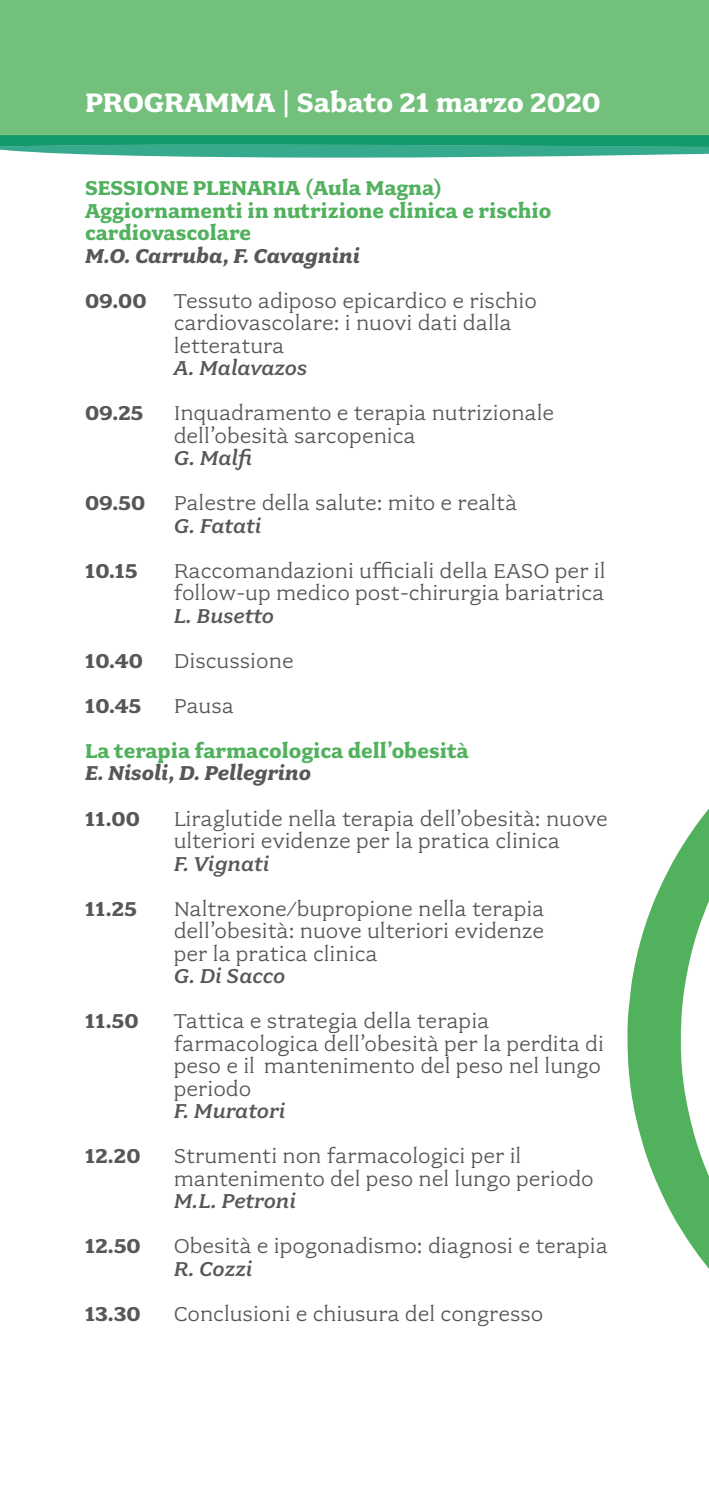
<style>
.page{position:relative;width:709px;height:1489px;background:#fff}
.page>*{position:absolute;margin:0;border:0;box-sizing:border-box;transform-origin:0 0}
.t1{font:700 30px "Fairplex Wide OT";color:#fff}
.t2{font:22.5px/22.5px "Fairplex Wide OT";color:#575756}
.t3{font:700 22.5px/22.5px "Fairplex Wide OT";color:#51b15d}
.t4{font:italic 22.5px "Fairplex Wide OT Med";color:#575756}
.t5{font:700 22.5px/45px "Fairplex Wide OT";color:#575756}
.t6{font:italic 700 22.5px "Fairplex Wide OT";color:#575756}
</style>
<div class="page">
<div style="left:0;top:0;width:709px;height:135px;background:#73c07d"></div>
<svg style="left:0;top:135px;width:709px;height:23px;background:#3aaa89"></svg>
<svg style="left:627px;top:808px;width:82px;height:461px;fill:#51b15d"></svg>
<h1 class="t1" style="left:85px;top:85px;width:517px">PROGRAMMA | Sabato 21 marzo 2020</h1>
<p class="t3" style="left:85px;top:177px;width:468px">SESSIONE PLENARIA (Aula Magna)<br>Aggiornamenti in nutrizione clinica e rischio cardiovascolare</p>
<p class="t6" style="left:85px;top:243px;width:276px">M.O. Carruba, F. Cavagnini</p>
<p class="t5" style="left:85px;top:278px;width:63px">09.00</p>
<p class="t5" style="left:85px;top:391px;width:60px">09.25</p>
<p class="t5" style="left:85px;top:481px;width:62px">09.50</p>
<p class="t5" style="left:85px;top:548px;width:54px">10.15</p>
<p class="t5" style="left:85px;top:638px;width:60px">10.40<br>10.45</p>
<p class="t2" style="left:174px;top:289px;width:365px">Tessuto adiposo epicardico e rischio cardiovascolare: i nuovi dati dalla letteratura</p>
<p class="t4" style="left:174px;top:355px;width:135px">A. Malavazos</p>
<p class="t2" style="left:174px;top:402px;width:382px">Inquadramento e terapia nutrizionale dell’obesità sarcopenica</p>
<p class="t4" style="left:174px;top:445px;width:83px">G. Malfi</p>
<p class="t2" style="left:174px;top:492px;width:345px">Palestre della salute: mito e realtà</p>
<p class="t4" style="left:174px;top:513px;width:89px">G. Fatati</p>
<p class="t2" style="left:174px;top:559px;width:433px">Raccomandazioni ufficiali della EASO per il follow-up medico post-chirurgia bariatrica</p>
<p class="t4" style="left:174px;top:603px;width:102px">L. Busetto</p>
<p class="t2" style="left:174px;top:638px;width:121px;line-height:45px">Discussione<br>Pausa</p>
<p class="t3" style="left:85px;top:739px;width:385px">La terapia farmacologica dell’obesità</p>
<p class="t6" style="left:85px;top:760px;width:228px">E. Nisoli, D. Pellegrino</p>
<p class="t5" style="left:85px;top:796px;width:56px">11.00</p>
<p class="t5" style="left:85px;top:886px;width:53px">11.25</p>
<p class="t5" style="left:85px;top:998px;width:55px">11.50</p>
<p class="t5" style="left:85px;top:1133px;width:57px">12.20</p>
<p class="t5" style="left:85px;top:1223px;width:57px">12.50</p>
<p class="t5" style="left:85px;top:1291px;width:57px">13.30</p>
<p class="t2" style="left:174px;top:807px;width:436px">Liraglutide nella terapia dell’obesità: nuove ulteriori evidenze per la pratica clinica</p>
<p class="t4" style="left:174px;top:850px;width:97px">F. Vignati</p>
<p class="t2" style="left:174px;top:897px;width:372px;text-align:justify">Naltrexone/bupropione nella terapia dell’obesità: nuove ulteriori evidenze per la pratica clinica</p>
<p class="t4" style="left:174px;top:963px;width:113px">G. Di Sacco</p>
<p class="t2" style="left:174px;top:1009px;width:432px">Tattica e strategia della terapia farmacologica dell’obesità per la perdita di peso e il mantenimento del peso nel lungo periodo</p>
<p class="t4" style="left:174px;top:1098px;width:113px">F. Muratori</p>
<p class="t2" style="left:174px;top:1144px;width:421px">Strumenti non farmacologici per il mantenimento del peso nel lungo periodo</p>
<p class="t4" style="left:174px;top:1188px;width:124px">M.L. Petroni</p>
<p class="t2" style="left:174px;top:1234px;width:435px">Obesità e ipogonadismo: diagnosi e terapia</p>
<p class="t4" style="left:174px;top:1255px;width:80px">R. Cozzi</p>
<p class="t2" style="left:174px;top:1302px;width:371px">Conclusioni e chiusura del congresso</p>
</div>
